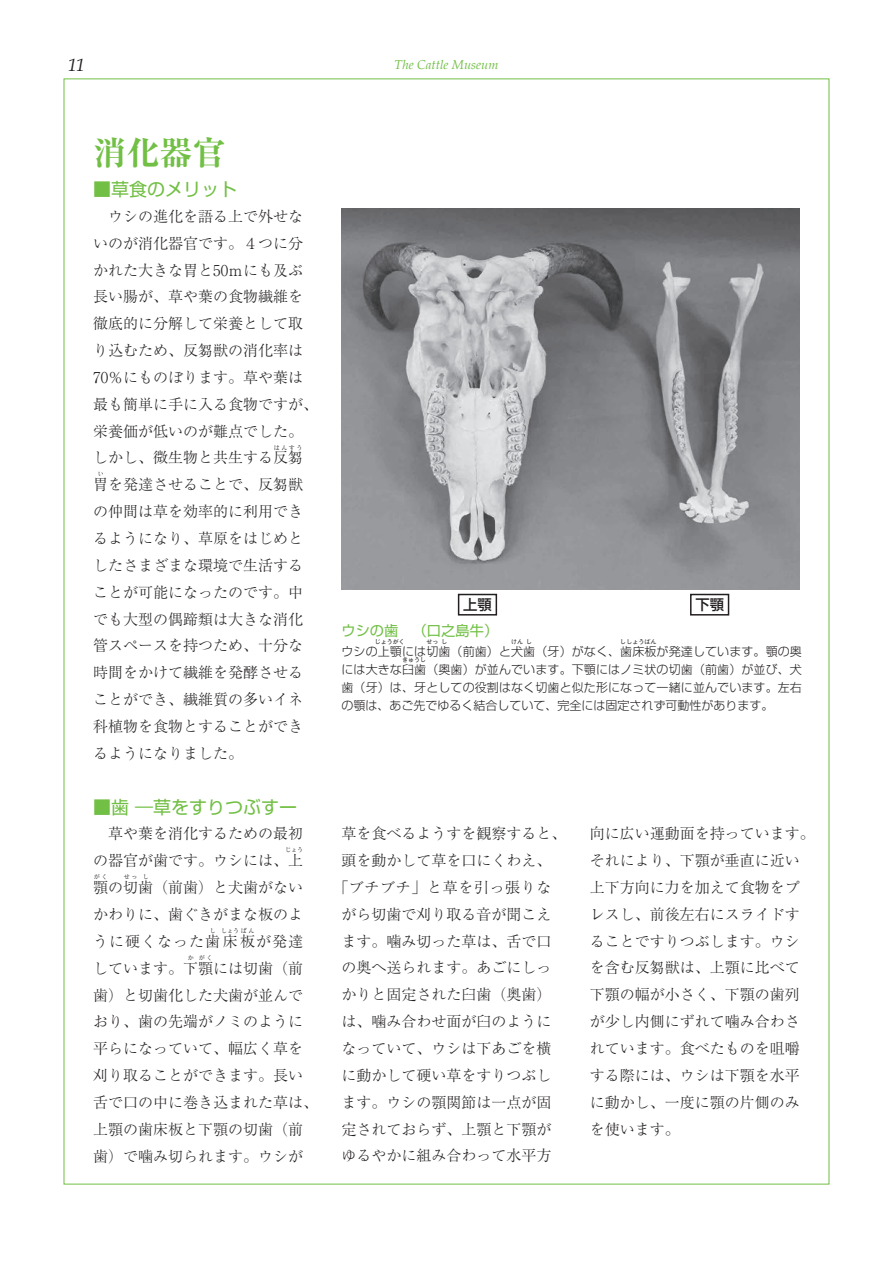
<style>
.page{position:relative;width:893px;height:1263px;background:#fff}
.page>*{position:absolute;margin:0;border:0;box-sizing:border-box;transform-origin:0 0}
.t1{font:700 expanded 33px "Ryumin Pro";color:#71bf44}
.t2{font:18px "Shin Go Pro";color:#71bf44}
.t3{font:italic 18px "Palatino";color:#231f20}
.t4{font:300 15px/26.8px "Ryumin Pro";color:#231f20}
.t5{font:300 15px/26.8px "Ryumin Pro";letter-spacing:.065em;color:#231f20}
.t6{font:300 15px "Ryumin Pro";letter-spacing:.04em;color:#231f20}
.t7{font:14.25px "Shin Go Pro";color:#71bf44}
.t8{font:500 14.25px "Shin Go Pro";color:#231f20}
.t9{font:italic 12.9px "Palatino";color:#71bf44}
.t10{font:300 12px/18px "Shin Go Pro";letter-spacing:.01em;color:#231f20}
.t11{font:300 6px "Ryumin Pro";letter-spacing:.25em;color:#231f20}
.t12{font:300 6px "Shin Go Pro";letter-spacing:.005em;color:#231f20}
</style>
<div class="page">
<img style="left:341px;top:208px;width:458px;height:381px">
<div style="left:458px;top:594px;width:39px;height:21px;border:2px solid #231f20"></div>
<div style="left:690px;top:594px;width:39px;height:21px;border:2px solid #231f20"></div>
<p class="t3" style="left:68px;top:49px;width:19px">11</p>
<p class="t9" style="left:394px;top:54px;width:105px">The Cattle Museum</p>
<h1 class="t1" style="left:94px;top:127px;width:133px">消化器官</h1>
<p class="t2" style="left:93px;top:174px;width:145px">■草食のメリット</p>
<p class="t4" style="left:93px;top:202px;width:226px">　ウシの進化を語る上で外せないのが消化器官です。４つに分かれた大きな胃と50ｍにも及ぶ長い腸が、草や葉の食物繊維を徹底的に分解して栄養として取り込むため、反芻獣の消化率は<br>70％にものぼります。草や葉は最も簡単に手に入る食物ですが、栄養価が低いのが難点でした。しかし、微生物と共生する反芻</p>
<p class="t11" style="left:274px;top:443px;width:30px">はんすう</p>
<p class="t4" style="left:93px;top:470px;width:211px">胃を発達させることで、反芻獣</p>
<p class="t11" style="left:98px;top:469px;width:7px">い</p>
<p class="t4" style="left:93px;top:497px;width:211px;text-align:justify">の仲間は草を効率的に利用できるようになり、草原をはじめとしたさまざまな環境で生活することが可能になったのです。中でも大型の偶蹄類は大きな消化管スペースを持つため、十分な時間をかけて繊維を発酵させることができ、繊維質の多いイネ科植物を食物とすることができるようになりました。</p>
<p class="t2" style="left:93px;top:792px;width:205px">■歯 ―草をすりつぶすー</p>
<p class="t4" style="left:93px;top:819px;width:212px">　草や葉を消化するための最初の器官が歯です。ウシには、上</p>
<p class="t11" style="left:285px;top:845px;width:19px">じょう</p>
<p class="t4" style="left:93px;top:873px;width:211px">顎の切歯（前歯）と犬歯がない</p>
<p class="t11" style="left:94px;top:872px;width:15px">がく</p>
<p class="t11" style="left:124px;top:872px;width:15px">せっ</p>
<p class="t11" style="left:143px;top:872px;width:7px">し</p>
<p class="t5" style="left:93px;top:900px;width:212px">かわりに、歯ぐきがまな板のように硬くなった歯床板が発達</p>
<p class="t11" style="left:210px;top:926px;width:7px">し</p>
<p class="t11" style="left:221px;top:926px;width:35px">しょうばん</p>
<p class="t4" style="left:93px;top:953px;width:212px">しています。下顎には切歯（前</p>
<p class="t11" style="left:188px;top:953px;width:7px">か</p>
<p class="t11" style="left:199px;top:953px;width:15px">がく</p>
<p class="t4" style="left:93px;top:980px;width:226px">歯）と切歯化した犬歯が並んでおり、歯の先端がノミのように平らになっていて、幅広く草を刈り取ることができます。長い舌で口の中に巻き込まれた草は、上顎の歯床板と下顎の切歯（前歯）で噛み切られます。ウシが</p>
<p class="t8" style="left:463px;top:593px;width:30px">上顎</p>
<p class="t8" style="left:695px;top:593px;width:30px">下顎</p>
<p class="t7" style="left:341px;top:619px;width:158px">ウシの歯　（口之島牛）</p>
<p class="t10" style="left:341px;top:640px;width:462px">ウシの上顎には切歯（前歯）と犬歯（牙）がなく、歯床板が発達しています。顎の奥</p>
<p class="t12" style="left:375px;top:637px;width:31px">じょうがく</p>
<p class="t12" style="left:426px;top:637px;width:13px">せっ</p>
<p class="t12" style="left:441px;top:637px;width:7px">し</p>
<p class="t12" style="left:511px;top:637px;width:13px">けん</p>
<p class="t12" style="left:526px;top:637px;width:7px">し</p>
<p class="t12" style="left:620px;top:637px;width:38px">ししょうばん</p>
<p class="t10" style="left:341px;top:658px;width:462px">には大きな臼歯（奥歯）が並んでいます。下顎にはノミ状の切歯（前歯）が並び、犬</p>
<p class="t12" style="left:402px;top:655px;width:26px">きゅうし</p>
<p class="t10" style="left:341px;top:676px;width:462px">歯（牙）は、牙としての役割はなく切歯と似た形になって一緒に並んでいます。左右の顎は、あご先でゆるく結合していて、完全には固定されず可動性があります。</p>
<p class="t4" style="left:341px;top:819px;width:227px">草を食べるようすを観察すると、</p>
<p class="t4" style="left:341px;top:846px;width:212px">頭を動かして草を口にくわえ、</p>
<p class="t6" style="left:334px;top:875px;width:219px">「ブチブチ」と草を引っ張りな</p>
<p class="t4" style="left:341px;top:899px;width:212px">がら切歯で刈り取る音が聞こえ</p>
<p class="t4" style="left:341px;top:926px;width:212px">ます。噛み切った草は、舌で口</p>
<p class="t4" style="left:341px;top:953px;width:212px">の奥へ送られます。あごにしっ</p>
<p class="t4" style="left:341px;top:980px;width:212px">かりと固定された臼歯（奥歯）</p>
<p class="t4" style="left:341px;top:1007px;width:212px">は、噛み合わせ面が臼のように</p>
<p class="t4" style="left:341px;top:1034px;width:212px">なっていて、ウシは下あごを横</p>
<p class="t4" style="left:341px;top:1060px;width:212px">に動かして硬い草をすりつぶし</p>
<p class="t4" style="left:341px;top:1087px;width:212px">ます。ウシの顎関節は一点が固</p>
<p class="t4" style="left:341px;top:1114px;width:212px">定されておらず、上顎と下顎が</p>
<p class="t4" style="left:341px;top:1141px;width:212px">ゆるやかに組み合わって水平方</p>
<p class="t4" style="left:590px;top:819px;width:226px">向に広い運動面を持っています。それにより、下顎が垂直に近い上下方向に力を加えて食物をプレスし、前後左右にスライドすることですりつぶします。ウシを含む反芻獣は、上顎に比べて下顎の幅が小さく、下顎の歯列が少し内側にずれて噛み合わされています。食べたものを咀嚼する際には、ウシは下顎を水平に動かし、一度に顎の片側のみを使います。</p>
</div>
